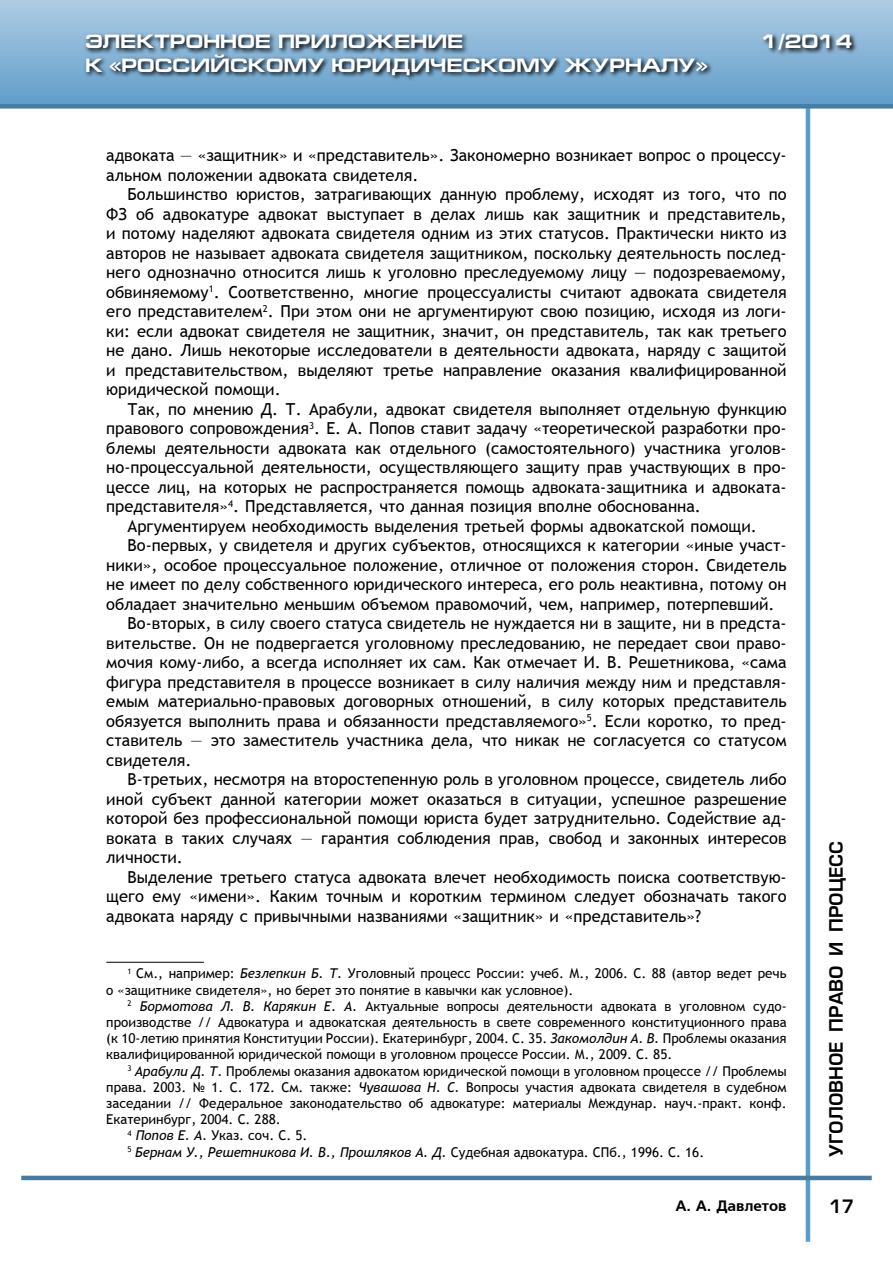
<style>
.page{position:relative;width:893px;height:1263px;background:#fff}
.page>*{position:absolute;margin:0;border:0;box-sizing:border-box;transform-origin:0 0}
.t1{font:700 19.5px "Europe Ext";color:#fff}
.t2{font:18px "Europe Demi Normal";color:#000}
.t3{font:16.5px/19.5px "Trebuchet MS";color:#000}
.t4{font:15px "Free Set Bold Cyrillic";color:#000}
.t5{font:13.5px/16.2px "Trebuchet MS";color:#000}
.t6{font:italic 13.5px "Trebuchet MS";color:#000}
.s1{color:#333}
.s2{font-style:italic}
.s3{font-style:normal}
</style>
<div class="page">
<hr style="left:806px;top:91px;width:4px;height:1151px;background:#589cca">
<hr style="left:21px;top:1176px;width:851px;height:4px;background:#467ba2">
<div style="left:0;top:0;width:893px;height:106px;background:linear-gradient(to bottom,#aecce4,#619dc9)"></div>
<div style="left:0;top:104px;width:893px;height:5px;background:#467ba2"></div>
<svg style="left:84px;top:31px;width:774px;height:50px;background:#6b90ac"></svg>
<hr style="left:106px;top:962px;width:98px;height:1px;background:#000">
<p class="t1" style="left:85px;top:31px;width:380px">ЭЛЕКТРОННОЕ ПРИЛОЖЕНИЕ</p>
<p class="t1" style="left:761px;top:31px;width:92px">1/2014</p>
<p class="t1" style="left:85px;top:54px;width:624px">К «РОССИЙСКОМУ ЮРИДИЧЕСКОМУ ЖУРНАЛУ»</p>
<p class="t3" style="left:106px;top:145px;width:682px">адвоката <span class="s1">—</span> «защитник» и «представитель». Закономерно возникает вопрос о процессу&shy;альном положении адвоката свидетеля.</p>
<p class="t3" style="left:106px;top:185px;width:682px;text-align:justify;text-indent:21px">Большинство юристов, затрагивающих данную проблему, исходят из того, что по ФЗ об адвокатуре адвокат выступает в делах лишь как защитник и представитель, и потому наделяют адвоката свидетеля одним из этих статусов. Практически никто из авторов не называет адвоката свидетеля защитником, поскольку деятельность послед&shy;него однозначно относится лишь к уголовно преследуемому лицу — подозреваемому, обвиняемому<sup>1</sup>. Соответственно, многие процессуалисты считают адвоката свидетеля его представителем<sup>2</sup>. При этом они не аргументируют свою позицию, исходя из логи&shy;ки: если адвокат свидетеля не защитник, значит, он представитель, так как третьего не дано. Лишь некоторые исследователи в деятельности адвоката, наряду с защитой и представительством, выделяют третье направление оказания квалифицированной юридической помощи.</p>
<p class="t3" style="left:128px;top:399px;width:661px">Так, по мнению Д. Т. Арабули, адвокат свидетеля выполняет отдельную функцию</p>
<p class="t3" style="left:106px;top:419px;width:682px">правового сопровождения<sup>3</sup>. Е. А. Попов ставит задачу «теоретической разработки про-</p>
<p class="t3" style="left:106px;top:438px;width:682px">блемы деятельности адвоката как отдельного (самостоятельного) участника уголов-</p>
<p class="t3" style="left:106px;top:458px;width:682px">но-процессуальной деятельности, осуществляющего защиту прав участвующих в про-</p>
<p class="t3" style="left:106px;top:477px;width:682px">цессе лиц, на которых не распространяется помощь адвоката-защитника и адвоката-</p>
<p class="t3" style="left:106px;top:497px;width:596px">представителя»<sup>4</sup>. Представляется, что данная позиция вполне обоснованна.</p>
<p class="t3" style="left:128px;top:516px;width:631px">Аргументируем необходимость выделения третьей формы адвокатской помощи.</p>
<p class="t3" style="left:128px;top:536px;width:661px">Во-первых, у свидетеля и других субъектов, относящихся к категории «иные участ-</p>
<p class="t3" style="left:106px;top:555px;width:682px">ники», особое процессуальное положение, отличное от положения сторон. Свидетель</p>
<p class="t3" style="left:106px;top:575px;width:682px">не имеет по делу собственного юридического интереса, его роль неактивна, потому он</p>
<p class="t3" style="left:106px;top:594px;width:670px">обладает значительно меньшим объемом правомочий, чем, например, потерпевший.</p>
<p class="t3" style="left:128px;top:614px;width:661px">Во-вторых, в силу своего статуса свидетель не нуждается ни в защите, ни в предста-</p>
<p class="t3" style="left:106px;top:633px;width:682px">вительстве. Он не подвергается уголовному преследованию, не передает свои право-</p>
<p class="t3" style="left:106px;top:653px;width:682px">мочия кому-либо, а всегда исполняет их сам. Как отмечает И. В. Решетникова, «сама</p>
<p class="t3" style="left:106px;top:672px;width:682px">фигура представителя в процессе возникает в силу наличия между ним и представля-</p>
<p class="t3" style="left:106px;top:692px;width:682px">емым материально-правовых договорных отношений, в силу которых представитель</p>
<p class="t3" style="left:106px;top:711px;width:682px">обязуется выполнить права и обязанности представляемого»<sup>5</sup>. Если коротко, то пред-</p>
<p class="t3" style="left:106px;top:731px;width:682px">ставитель <span class="s1">—</span> это заместитель участника дела, что никак не согласуется со статусом</p>
<p class="t3" style="left:106px;top:750px;width:87px">свидетеля.</p>
<p class="t3" style="left:128px;top:770px;width:661px">В-третьих, несмотря на второстепенную роль в уголовном процессе, свидетель либо</p>
<p class="t3" style="left:106px;top:789px;width:682px">иной субъект данной категории может оказаться в ситуации, успешное разрешение</p>
<p class="t3" style="left:106px;top:809px;width:682px">которой без профессиональной помощи юриста будет затруднительно. Содействие ад-</p>
<p class="t3" style="left:106px;top:828px;width:682px">воката в таких случаях <span class="s1">—</span> гарантия соблюдения прав, свобод и законных интересов</p>
<p class="t3" style="left:106px;top:848px;width:78px">личности.</p>
<p class="t3" style="left:128px;top:867px;width:661px">Выделение третьего статуса адвоката влечет необходимость поиска соответствую-</p>
<p class="t3" style="left:106px;top:887px;width:682px">щего ему «имени». Каким точным и коротким термином следует обозначать такого</p>
<p class="t3" style="left:106px;top:906px;width:596px">адвоката наряду с привычными названиями «защитник» и «представитель»?</p>
<p class="t5" style="left:106px;top:966px;width:682px;text-indent:21px"><sup>1</sup> См., например: <span class="s2">Безлепкин Б. Т.</span> Уголовный процесс России: учеб. М., 2006. С. 88 (автор ведет речь о «защитнике свидетеля», но берет это понятие в кавычки как условное).</p>
<p class="t5" style="left:106px;top:998px;width:682px;text-align:justify;text-indent:21px"><sup>2</sup> <span class="s2">Бормотова Л. В. Карякин Е. А.</span> Актуальные вопросы деятельности адвоката в уголовном судо&shy;производстве // Адвокатура и адвокатская деятельность в свете современного конституционного права (к 10-летию принятия Конституции России). Екатеринбург, 2004. с. 35. <span class="s2">Закомолдин А. В.</span> Проблемы оказания квалифицированной юридической помощи в уголовном процессе России. М., 2009. С. 85.</p>
<p class="t5" style="left:128px;top:1063px;width:661px"><sup>3</sup> <span class="s2">Арабули Д. Т.</span> Проблемы оказания адвокатом юридической помощи в уголовном процессе // Проблемы</p>
<p class="t5" style="left:106px;top:1079px;width:682px">права. 2003. № 1. с. 172. См. также: <span class="s2">Чувашова Н. С.</span> Вопросы участия адвоката свидетеля в судебном</p>
<p class="t5" style="left:106px;top:1095px;width:682px">заседании // Федеральное законодательство об адвокатуре: материалы междунар. науч.-практ. конф.</p>
<p class="t5" style="left:106px;top:1111px;width:176px">Екатеринбург, 2004. С. 288.</p>
<p class="t5" style="left:128px;top:1128px;width:181px"><sup>4</sup> <span class="s2">Попов Е. А.</span> Указ. соч. С. 5.</p>
<p class="t6" style="left:128px;top:1144px;width:578px"><sup>5</sup> Бернам У., Решетникова И. В., Прошляков А. Д. <span class="s3">Судебная адвокатура. СПб., 1996. С. 16.</span></p>
<p class="t4" style="left:676px;top:1197px;width:113px">А. А. Давлетов</p>
<p class="t2" style="left:826px;top:1157px;width:316px;rotate:-90deg">УГОЛОВНОЕ ПРАВО И ПРОЦЕСС</p>
<p class="t2" style="left:829px;top:1196px;width:27px">17</p>
</div>
